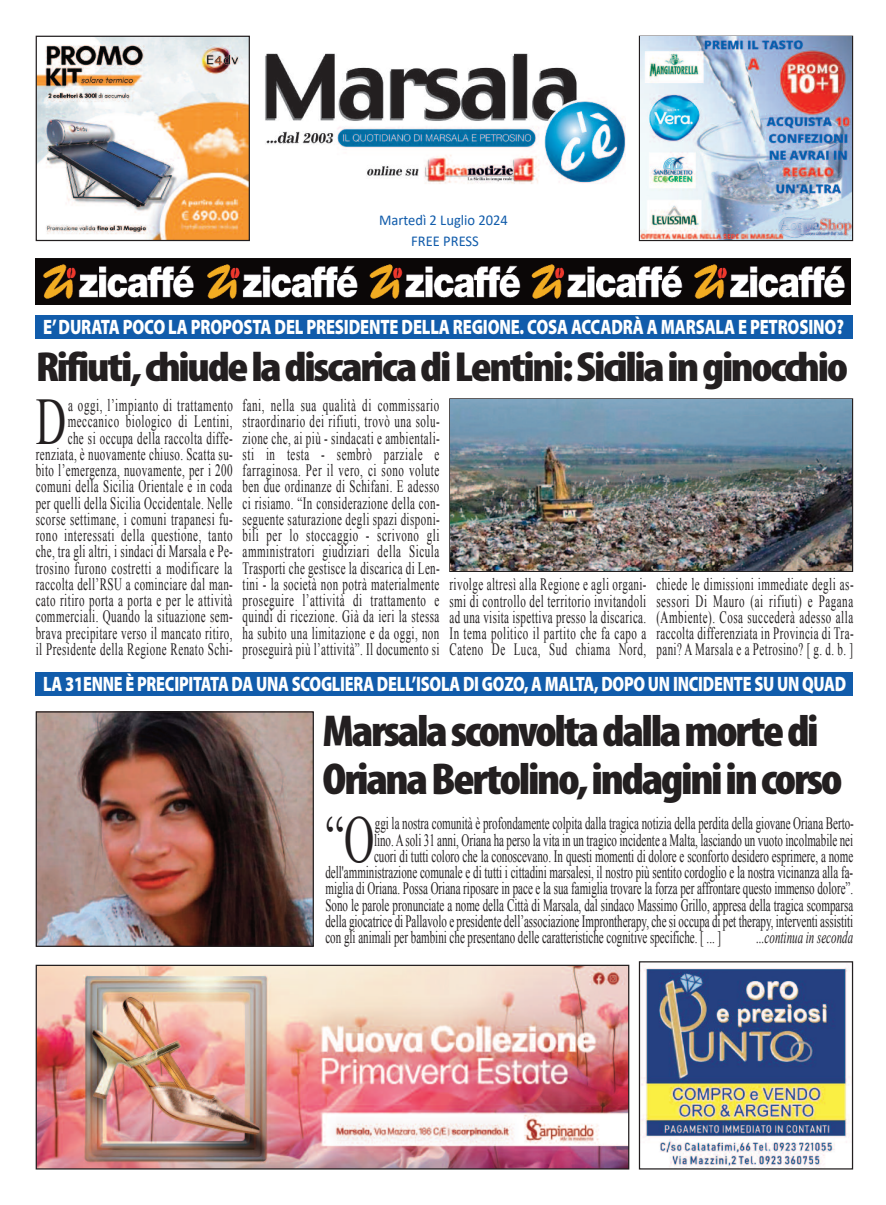
<style>
.page{position:relative;width:886px;height:1205px;background:#fff}
.page>*{position:absolute;margin:0;border:0;box-sizing:border-box;transform-origin:0 0}
.t1{font:66.5px "Times New Roman";color:#231f20;scale:.63 1}
.t2{font:900 condensed 44.88px/48.1px "Myriad Pro";letter-spacing:-.05em;color:#231f20;scale:1.08 1}
.t3{font:900 condensed 42.25px "Myriad Pro";letter-spacing:-.05em;color:#231f20;scale:1.12 1}
.t4{font:900 20.88px "Myriad Pro";letter-spacing:-.015em;color:#fff;scale:.77 1}
.t5{font:900 20.88px "Myriad Pro";letter-spacing:-.015em;color:#fff;scale:.78 1}
.t6{font:17.38px/16.2px "Times New Roman";color:#231f20;text-align:justify;scale:.63 1}
.t7{font:17.38px/16.2px "Times New Roman";letter-spacing:.04em;color:#231f20;text-align:right;scale:.63 1}
.t8{font:italic 17.38px "Times New Roman";color:#231f20;scale:.63 1}
.t9{font:15px "Calibri";color:#115cab}
</style>
<div class="page">
<img style="left:36px;top:258px;width:814px;height:46px">
<div style="left:36px;top:315px;width:817px;height:24px;background:#115cab"></div>
<img style="left:450px;top:399px;width:402px;height:172px">
<img style="left:641px;top:968px;width:209px;height:199px">
<div style="left:639px;top:961px;width:214px;height:208px;border:1px solid #231f20"></div>
<div style="left:36px;top:672px;width:817px;height:24px;background:#115cab"></div>
<img style="left:38px;top:713px;width:274px;height:232px">
<div style="left:36px;top:711px;width:278px;height:236px;border:1px solid #231f20"></div>
<img style="left:38px;top:967px;width:589px;height:200px">
<div style="left:36px;top:965px;width:593px;height:204px;border:1px solid #231f20"></div>
<img style="left:265px;top:53px;width:360px;height:131px">
<img style="left:640px;top:37px;width:212px;height:203px">
<img style="left:38px;top:38px;width:210px;height:201px">
<div style="left:36px;top:36px;width:214px;height:205px;border:1px solid #231f20"></div>
<p class="t9" style="left:379px;top:213px;width:130px">Martedì 2 Luglio 2024</p>
<p class="t9" style="left:411px;top:234px;width:69px">FREE PRESS</p>
<p class="t5" style="left:43px;top:319px;width:1028px">E’DURATA POCO LA PROPOSTA DEL PRESIDENTE DELLA REGIONE. COSA ACCADRÀ A MARSALA E PETROSINO?</p>
<h3 class="t3" style="left:36px;top:352px;width:727px">Rifiuti,chiudeladiscaricadiLentini:Siciliainginocchio</h3>
<p class="t7" style="left:36px;top:397px;width:315px">a oggi, l’impianto di trattamento meccanico biologico di Lentini,<br>che si occupa della raccolta diffe&shy;renziata, è nuovamente chiuso. Scatta su&shy;bito l’emergenza, nuovamente, per i 200 comuni della Sicilia Orientale e in coda per quelli della Sicilia Occidentale. Nelle scorse settimane, i comuni trapanesi fu&shy;rono interessati della questione, tanto che, tra gli altri, i sindaci di Marsala e Pe&shy;trosino furono costretti a modificare la raccolta dell’RSU a cominciare dal man&shy;cato ritiro porta a porta e per le attività commerciali. Quando la situazione sem&shy;brava precipitare verso il mancato ritiro, il Presidente della Regione Renato Schi-</p>
<p class="t6" style="left:243px;top:397px;width:315px">fani, nella sua qualità di commissario straordinario dei rifiuti, trovò una solu&shy;zione che, ai più - sindacati e ambientali&shy;sti in testa - sembrò parziale e farraginosa. Per il vero, ci sono volute ben due ordinanze di Schifani. E adesso ci risiamo. “In considerazione della con&shy;seguente saturazione degli spazi disponi&shy;bili per lo stoccaggio - scrivono gli amministratori giudiziari della Sicula Trasporti che gestisce la discarica di Len&shy;tini - la società non potrà materialmente proseguire l’attività di trattamento e quindi di ricezione. Già da ieri la stessa ha subito una limitazione e da oggi, non proseguirà più l’attività”. Il documento si</p>
<h1 class="t1" style="left:36px;top:384px;width:50px">D</h1>
<p class="t6" style="left:449px;top:576px;width:314px">rivolge altresì alla Regione e agli organi&shy;smi di controllo del territorio invitandoli ad una visita ispettiva presso la discarica.<br>In tema politico il partito che fa capo a Cateno De Luca, Sud chiama Nord,</p>
<p class="t6" style="left:656px;top:576px;width:315px">chiede le dimissioni immediate degli as&shy;sessori Di Mauro (ai rifiuti) e Pagana (Ambiente). Cosa succederà adesso alla raccolta differenziata in Provincia di Tra&shy;pani? A Marsala e a Petrosino? [ g. d. b. ]</p>
<p class="t4" style="left:43px;top:676px;width:1044px">LA 31ENNE È PRECIPITATA DA UNA SCOGLIERA DELL’ISOLA DI GOZO, A MALTA, DOPO UN INCIDENTE SU UN QUAD</p>
<h2 class="t2" style="left:322px;top:711px;width:483px">Marsalasconvoltadallamortedi<br>OrianaBertolino,indaginiincorso</h2>
<h1 class="t1" style="left:325px;top:802px;width:79px">“O</h1>
<p class="t6" style="left:375px;top:815px;width:762px">ggi la nostra comunità è profondamente colpita dalla tragica notizia della perdita della giovane Oriana Berto-</p>
<p class="t6" style="left:374px;top:832px;width:762px">lino. A soli 31 anni, Oriana ha perso la vita in un tragico incidente a Malta, lasciando un vuoto incolmabile nei</p>
<p class="t6" style="left:374px;top:848px;width:762px">cuori di tutti coloro che la conoscevano. In questi momenti di dolore e sconforto desidero esprimere, a nome</p>
<p class="t6" style="left:325px;top:864px;width:839px">dell'amministrazione comunale e di tutti i cittadini marsalesi, il nostro più sentito cordoglio e la nostra vicinanza alla fa-</p>
<p class="t6" style="left:325px;top:880px;width:839px">miglia di Oriana. Possa Oriana riposare in pace e la sua famiglia trovare la forza per affrontare questo immenso dolore”.</p>
<p class="t6" style="left:325px;top:897px;width:839px">Sono le parole pronunciate a nome della Città di Marsala, dal sindaco Massimo Grillo, appresa della tragica scomparsa</p>
<p class="t6" style="left:325px;top:913px;width:839px">della giocatrice di Pallavolo e presidente dell’associazione Improntherapy, che si occupa di pet therapy, interventi assistiti</p>
<p class="t6" style="left:325px;top:929px;width:630px">con gli animali per bambini che presentano delle caratteristiche cognitive specifiche. [ ... ]</p>
<p class="t8" style="left:756px;top:928px;width:155px">...continua in seconda</p>
</div>
